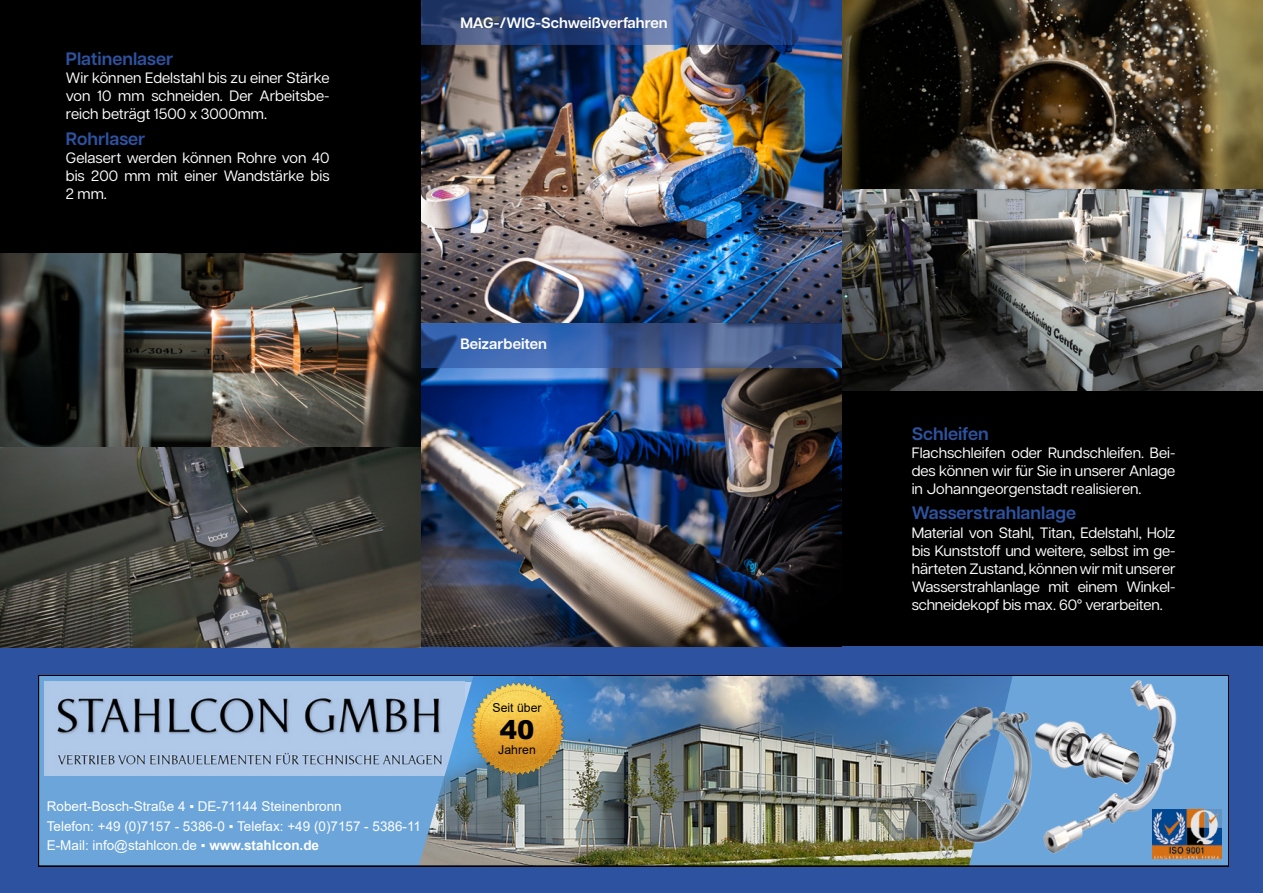
<style>
.page{position:relative;width:1263px;height:893px;background:#000}
.page>*{position:absolute;margin:0;border:0;box-sizing:border-box;transform-origin:0 0}
.t1{font:900 25.95px "Arial";color:#000}
.t2{font:600 18px "Articulat CF";color:#2d529f}
.t3{font:15px/18px "Articulat CF";color:#fff;text-align:justify}
.t4{font:600 15px "Articulat CF";color:#fff}
.t5{font:13.5px/19.5px "Arial";color:#fff}
.t6{font:12.3px "Arial";color:#000}
.s1{font-weight:700}
</style>
<div class="page">
<div style="left:0;top:646px;width:1263px;height:247px;background:#2d529f"></div>
<div style="left:38px;top:675px;width:1191px;height:191px;background:#6ca5da"></div>
<img style="left:45px;top:682px;width:373px;height:93px">
<img style="left:418px;top:678px;width:594px;height:185px">
<img style="left:1045px;top:680px;width:139px;height:179px">
<img style="left:1045px;top:774px;width:89px;height:85px">
<img style="left:911px;top:707px;width:134px;height:156px">
<img style="left:1152px;top:809px;width:69px;height:49px">
<img style="left:470px;top:681px;width:96px;height:95px">
<div style="left:38px;top:675px;width:1191px;height:191px;border:1px solid #000"></div>
<img style="left:0;top:254px;width:421px;height:393px">
<img style="left:421px;top:45px;width:421px;height:601px">
<img style="left:842px;top:0;width:421px;height:390px">
<svg style="left:421px;top:0;width:421px;height:45px;background:#304b83"></svg>
<svg style="left:421px;top:323px;width:421px;height:45px;background:#395996"></svg>
<p class="t2" style="left:66px;top:46px;width:109px">Platinenlaser</p>
<p class="t3" style="left:66px;top:68px;width:265px">Wir können Edelstahl bis zu einer Stärke von 10 mm schneiden. Der Arbeitsbe&shy;reich beträgt 1500 x 3000mm.</p>
<p class="t2" style="left:66px;top:126px;width:81px">Rohrlaser</p>
<p class="t3" style="left:66px;top:148px;width:265px">Gelasert werden können Rohre von 40 bis 200 mm mit einer Wandstärke bis 2 mm.</p>
<p class="t4" style="left:460px;top:12px;width:209px">MAG-/WIG-Schweißverfahren</p>
<p class="t4" style="left:460px;top:333px;width:88px">Beizarbeiten</p>
<p class="t5" style="left:47px;top:797px;width:376px">Robert-Bosch-Straße 4 ▪ DE-71144 Steinenbronn<br>Telefon: +49 (0)7157 - 5386-0 ▪ Telefax: +49 (0)7157 - 5386-11<br>E-Mail: info@stahlcon.de ▪ <span class="s1">www.stahlcon.de</span></p>
<p class="t6" style="left:492px;top:700px;width:51px">Seit über</p>
<h1 class="t1" style="left:500px;top:711px;width:36px">40</h1>
<p class="t6" style="left:498px;top:741px;width:39px">Jahren</p>
<p class="t2" style="left:912px;top:420px;width:79px">Schleifen</p>
<p class="t3" style="left:912px;top:442px;width:265px">Flachschleifen oder Rundschleifen. Bei&shy;des können wir für Sie in unserer Anlage in Johanngeorgenstadt realisieren.</p>
<p class="t2" style="left:912px;top:500px;width:166px">Wasserstrahlanlage</p>
<p class="t3" style="left:912px;top:522px;width:265px">Material von Stahl, Titan, Edelstahl, Holz bis Kunststoff und weitere, selbst im ge&shy;härteten Zustand, können wir mit unserer Wasserstrahlanlage mit einem Winkel&shy;schneidekopf bis max. 60° verarbeiten.</p>
</div>
